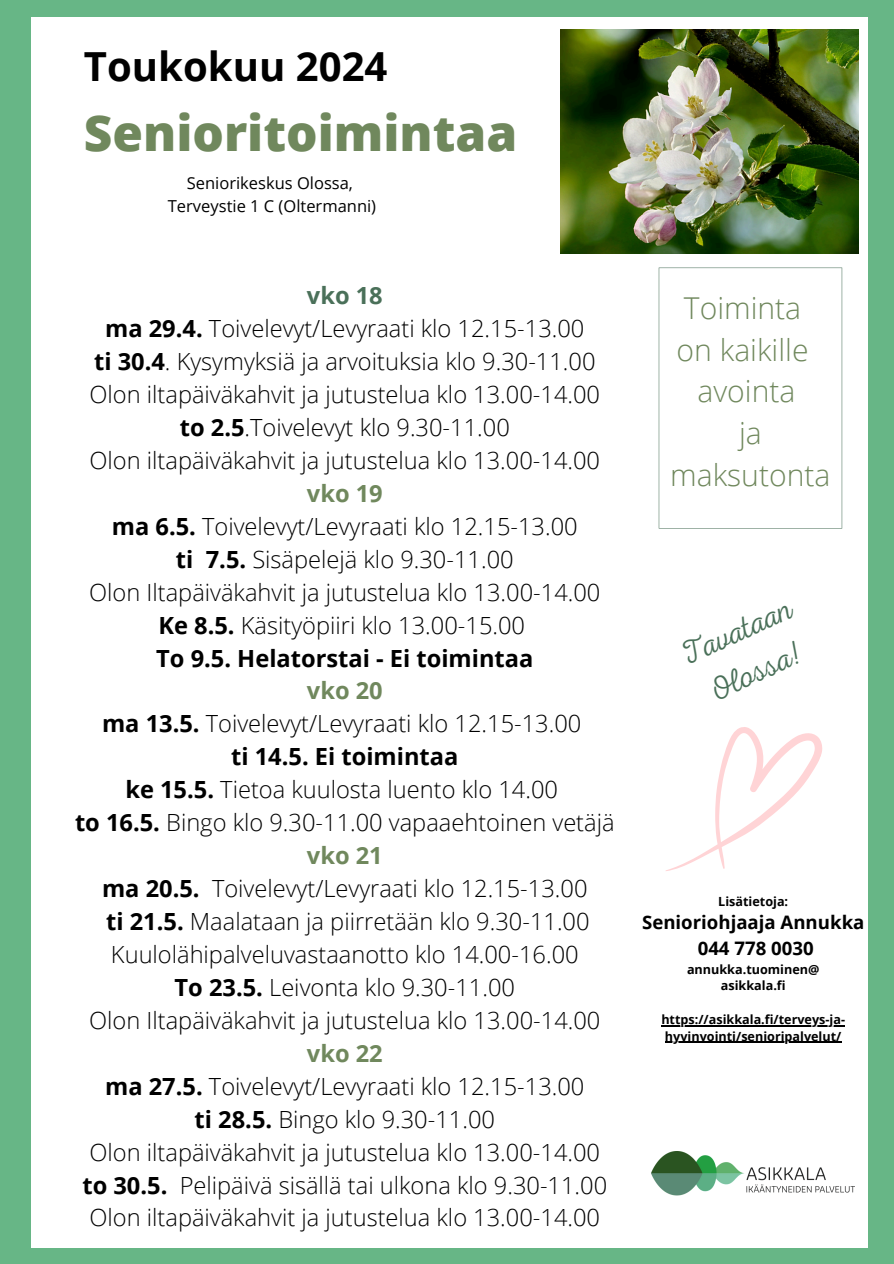
<style>
.page{position:relative;width:894px;height:1264px;background:#fff}
.page>*{position:absolute;margin:0;border:0;box-sizing:border-box;transform-origin:0 0}
.t1{font:800 49.5px "Open Sans";color:#70885d}
.t2{font:700 40.05px "Open Sans";color:#000}
.t3{font:32.4px/45px "RTL Adam Script Thin";color:#4a7059;text-align:center}
.t4{font:300 30.15px/41.7px "Open Sans";color:#70885d;text-align:center}
.t5{font:300 23.7px/32.8px "Open Sans";color:#000;text-align:right}
.t6{font:700 23.7px "Open Sans";color:#000}
.t7{font:700 23.7px "Open Sans";color:#70885d}
.t8{font:700 23.7px "Open Sans";color:#4a7059}
.t9{font:700 18.6px/25.2px "Open Sans";color:#000;text-align:center}
.t10{font:16.5px/22.5px "Open Sans";color:#000;text-align:center}
.t11{font:700 12.6px/16.8px "Open Sans";color:#000;text-align:center}
.s1{font-weight:700}
</style>
<div class="page">
<div style="left:0;top:0;width:893px;height:1263px;background:#67b686"></div>
<div style="left:32px;top:17px;width:835px;height:99px;background:#fff"></div>
<div style="left:32px;top:103px;width:835px;height:1144px;background:#fff"></div>
<img style="left:651px;top:1151px;width:203px;height:44px">
<hr style="left:661px;top:1024px;width:183px;height:2px;background:#000">
<hr style="left:664px;top:1041px;width:177px;height:1px;background:#000">
<img style="left:560px;top:30px;width:298px;height:224px">
<svg style="left:665px;top:727px;width:158px;height:144px"></svg>
<svg style="left:658px;top:267px;width:183px;height:261px"></svg>
<h4 class="t2" style="left:84px;top:38px;width:305px">Toukokuu 2024</h4>
<h6 class="t1" style="left:84px;top:98px;width:435px">Senioritoimintaa</h6>
<p class="t10" style="left:168px;top:171px;width:210px">Seniorikeskus Olossa,<br>Terveystie 1 C (Oltermanni)</p>
<p class="t8" style="left:307px;top:279px;width:77px">vko 18</p>
<p class="t5" style="left:105px;top:311px;width:480px"><span class="s1">ma 29.4.</span> Toivelevyt/Levyraati klo 12.15-13.00</p>
<p class="t5" style="left:94px;top:344px;width:503px"><span class="s1">ti 30.4</span>. Kysymyksiä ja arvoituksia klo 9.30-11.00</p>
<p class="t5" style="left:89px;top:377px;width:512px">Olon iltapäiväkahvit ja jutustelua klo 13.00-14.00</p>
<p class="t5" style="left:180px;top:410px;width:331px"><span class="s1">to 2.5</span>.Toivelevyt klo 9.30-11.00</p>
<p class="t5" style="left:89px;top:443px;width:512px">Olon iltapäiväkahvit ja jutustelua klo 13.00-14.00</p>
<p class="t7" style="left:307px;top:476px;width:77px">vko 19</p>
<p class="t5" style="left:112px;top:509px;width:467px"><span class="s1">ma 6.5.</span> Toivelevyt/Levyraati klo 12.15-13.00</p>
<p class="t5" style="left:176px;top:542px;width:339px"><span class="s1">ti 7.5.</span> Sisäpelejä klo 9.30-11.00</p>
<p class="t5" style="left:89px;top:575px;width:512px">Olon Iltapäiväkahvit ja jutustelua klo 13.00-14.00</p>
<p class="t5" style="left:158px;top:608px;width:368px"><span class="s1">Ke 8.5.</span> Käsityöpiiri klo 13.00-15.00</p>
<p class="t6" style="left:156px;top:641px;width:378px">To 9.5. Helatorstai - Ei toimintaa</p>
<p class="t7" style="left:307px;top:674px;width:77px">vko 20</p>
<p class="t5" style="left:102px;top:706px;width:480px"><span class="s1">ma 13.5.</span> Toivelevyt/Levyraati klo 12.15-13.00</p>
<p class="t6" style="left:231px;top:740px;width:229px">ti 14.5. Ei toimintaa</p>
<p class="t5" style="left:125px;top:772px;width:434px"><span class="s1">ke 15.5.</span> Tietoa kuulosta luento klo 14.00</p>
<p class="t5" style="left:75px;top:805px;width:541px"><span class="s1">to 16.5.</span> Bingo klo 9.30-11.00 vapaaehtoinen vetäjä</p>
<p class="t7" style="left:307px;top:838px;width:77px">vko 21</p>
<p class="t5" style="left:102px;top:871px;width:487px"><span class="s1">ma 20.5.</span> Toivelevyt/Levyraati klo 12.15-13.00</p>
<p class="t5" style="left:106px;top:904px;width:485px"><span class="s1">ti 21.5.</span> Maalataan ja piirretään klo 9.30-11.00</p>
<p class="t5" style="left:111px;top:937px;width:469px">Kuulolähipalveluvastaanotto klo 14.00-16.00</p>
<p class="t5" style="left:174px;top:970px;width:342px"><span class="s1">To 23.5.</span> Leivonta klo 9.30-11.00</p>
<p class="t5" style="left:89px;top:1003px;width:512px">Olon Iltapäiväkahvit ja jutustelua klo 13.00-14.00</p>
<p class="t7" style="left:307px;top:1036px;width:77px">vko 22</p>
<p class="t5" style="left:105px;top:1069px;width:480px"><span class="s1">ma 27.5.</span> Toivelevyt/Levyraati klo 12.15-13.00</p>
<p class="t5" style="left:195px;top:1101px;width:302px"><span class="s1">ti 28.5.</span> Bingo klo 9.30-11.00</p>
<p class="t5" style="left:89px;top:1134px;width:512px">Olon iltapäiväkahvit ja jutustelua klo 13.00-14.00</p>
<p class="t6" style="left:82px;top:1168px;width:86px">to 30.5.</p>
<h5 class="t5" style="left:89px;top:1167px;width:519px">Pelipäivä sisällä tai ulkona klo 9.30-11.00<br>Olon iltapäiväkahvit ja jutustelua klo 13.00-14.00</h5>
<h1 class="t4" style="left:670px;top:286px;width:162px">Toiminta<br>on kaikille avointa<br>ja maksutonta</h1>
<p class="t3" style="left:673px;top:636px;width:120px;rotate:-25deg">Tavataan<br>Olossa!</p>
<p class="t11" style="left:718px;top:893px;width:71px">Lisätietoja:</p>
<p class="t9" style="left:642px;top:909px;width:224px">Senioriohjaaja Annukka<br>044 778 0030</p>
<p class="t11" style="left:686px;top:960px;width:134px">annukka.tuominen@ asikkala.fi</p>
<h3 class="t11" style="left:661px;top:1010px;width:185px">https://asikkala.fi/terveys-ja-</h3>
<h3 class="t11" style="left:664px;top:1027px;width:178px">hyvinvointi/senioripalvelut/</h3>
</div>
